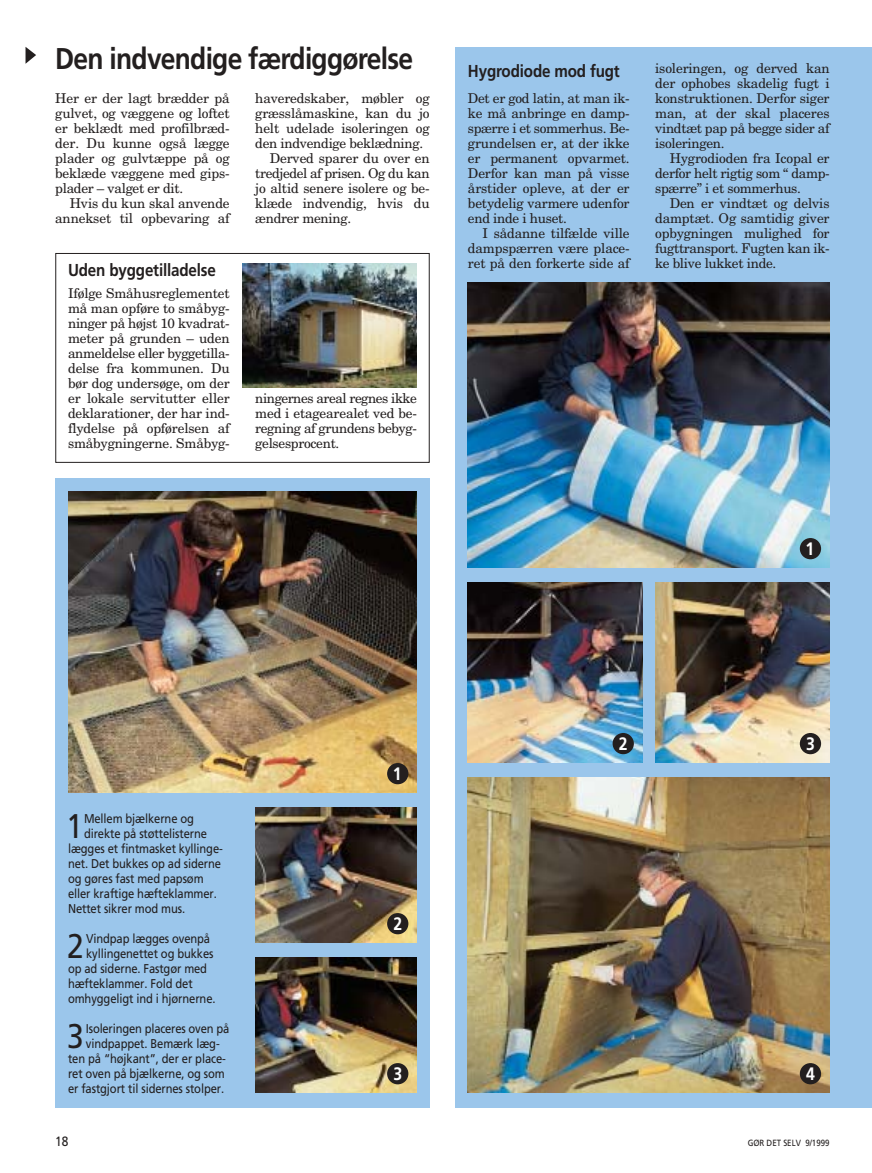
<style>
.page{position:relative;width:872px;height:1173px;background:#fff}
.page>*{position:absolute;margin:0;border:0;box-sizing:border-box;transform-origin:0 0}
.t1{font:34.2px "Frutiger";color:#231f1f;scale:.88 1}
.t2{font:700 30px "Frutiger";letter-spacing:-.03em;color:#231f1f;scale:.88 1}
.t3{font:700 18px "Frutiger";color:#fff;scale:.88 1}
.t4{font:700 17.25px "Frutiger";letter-spacing:-.01em;color:#231f1f;scale:.88 1}
.t5{font:13.5px/15px "New Century Schlbk";letter-spacing:-.01em;color:#231f1f;text-align:justify}
.t6{font:13.5px "New Century Schlbk";letter-spacing:-.03em;color:#231f1f}
.t7{font:13.5px "Frutiger";color:#231f1f;scale:.88 1}
.t8{font:12.75px "Frutiger";letter-spacing:-.01em;color:#231f1f;scale:.88 1}
.t9{font:9px "Frutiger";color:#231f1f;scale:.88 1}
</style>
<div class="page">
<div style="left:455px;top:47px;width:417px;height:1061px;background:#9bc6eb"></div>
<div style="left:55px;top:253px;width:374px;height:210px;border:1px solid #231f1f"></div>
<div style="left:55px;top:478px;width:374px;height:630px;background:#9bc6eb"></div>
<img style="left:255px;top:808px;width:162px;height:135px">
<img style="left:255px;top:958px;width:162px;height:135px">
<img style="left:68px;top:491px;width:349px;height:302px">
<img style="left:468px;top:283px;width:361px;height:285px">
<img style="left:468px;top:583px;width:174px;height:180px">
<img style="left:468px;top:778px;width:361px;height:314px">
<img style="left:655px;top:583px;width:174px;height:180px">
<img style="left:242px;top:264px;width:175px;height:124px">
<svg style="left:26px;top:47px;width:10px;height:17px"></svg>
<div style="left:799px;top:733px;width:22px;height:21px;background:#231f1f;border-radius:50%"></div>
<div style="left:612px;top:733px;width:22px;height:21px;background:#231f1f;border-radius:50%"></div>
<div style="left:799px;top:1063px;width:22px;height:21px;background:#231f1f;border-radius:50%"></div>
<div style="left:799px;top:538px;width:22px;height:21px;background:#231f1f;border-radius:50%"></div>
<div style="left:387px;top:1063px;width:21px;height:21px;background:#231f1f;border-radius:50%"></div>
<div style="left:387px;top:913px;width:21px;height:21px;background:#231f1f;border-radius:50%"></div>
<div style="left:387px;top:763px;width:21px;height:21px;background:#231f1f;border-radius:50%"></div>
<h2 class="t2" style="left:55px;top:47px;width:408px">Den indvendige færdiggørelse</h2>
<p class="t5" style="left:55px;top:92px;width:176px">Her er der lagt brædder på gulvet, og væggene og loftet er beklædt med profilbræd&shy;der. Du kunne også lægge plader og gulvtæppe på og beklæde væggene med gips&shy;plader – valget er dit.</p>
<p class="t5" style="left:55px;top:197px;width:176px;text-align:right">Hvis du kun skal anvende annekset til opbevaring af</p>
<p class="t5" style="left:255px;top:92px;width:176px">haveredskaber, møbler og</p>
<p class="t5" style="left:255px;top:107px;width:176px">græsslåmaskine, kan du jo</p>
<p class="t5" style="left:255px;top:122px;width:176px">helt udelade isoleringen og</p>
<p class="t5" style="left:255px;top:137px;width:169px">den indvendige beklædning.</p>
<p class="t5" style="left:270px;top:152px;width:161px">Derved sparer du over en</p>
<p class="t6" style="left:255px;top:168px;width:176px">tredjedel af prisen. Og du kan</p>
<p class="t5" style="left:255px;top:182px;width:176px">jo altid senere isolere og be-</p>
<p class="t5" style="left:255px;top:197px;width:176px">klæde indvendig, hvis du</p>
<p class="t5" style="left:255px;top:212px;width:97px">ændrer mening.</p>
<p class="t4" style="left:68px;top:263px;width:169px">Uden byggetilladelse</p>
<p class="t5" style="left:68px;top:287px;width:163px">Ifølge Småhusreglementet må man opføre to småbyg&shy;ninger på højst 10 kvadrat&shy;meter på grunden – uden anmeldelse eller byggetilla&shy;delse fra kommunen. Du bør dog undersøge, om der er lokale servitutter eller deklarationer, der har ind&shy;flydelse på opførelsen af småbygningerne. Småbyg-</p>
<p class="t5" style="left:255px;top:392px;width:163px">ningernes areal regnes ikke med i etagearealet ved be&shy;regning af grundens bebyg&shy;gelsesprocent.</p>
<p class="t4" style="left:468px;top:64px;width:174px">Hygrodiode mod fugt</p>
<p class="t5" style="left:655px;top:62px;width:176px">isoleringen, og derved kan der ophobes skadelig fugt i konstruktionen. Derfor siger man, at der skal placeres vindtæt pap på begge sider af isoleringen.</p>
<p class="t5" style="left:655px;top:152px;width:176px;text-indent:15px">Hygrodioden fra Icopal er derfor helt rigtig som “ damp&shy;spærre” i et sommerhus.</p>
<p class="t5" style="left:655px;top:197px;width:176px;text-indent:15px">Den er vindtæt og delvis damptæt. Og samtidig giver opbygningen mulighed for fugttransport. Fugten kan ik&shy;ke blive lukket inde.</p>
<p class="t5" style="left:468px;top:92px;width:163px">Det er god latin, at man ik&shy;ke må anbringe en damp&shy;spærre i et sommerhus. Be&shy;grundelsen er, at der ikke er permanent opvarmet.<br>Derfor kan man på visse årstider opleve, at der er betydelig varmere udenfor end inde i huset.</p>
<p class="t5" style="left:468px;top:227px;width:163px;text-indent:15px">I sådanne tilfælde ville dampspærren være place&shy;ret på den forkerte side af</p>
<h3 class="t3" style="left:805px;top:541px;width:12px">1</h3>
<h1 class="t1" style="left:66px;top:812px;width:21px">1</h1>
<p class="t8" style="left:84px;top:813px;width:126px">Mellem bjælkerne og</p>
<p class="t8" style="left:84px;top:828px;width:141px">direkte på støttelisterne</p>
<p class="t8" style="left:68px;top:843px;width:177px">lægges et fintmasket kyllinge-</p>
<p class="t8" style="left:68px;top:858px;width:175px">net. Det bukkes op ad siderne</p>
<p class="t8" style="left:68px;top:873px;width:155px">og gøres fast med papsøm</p>
<p class="t8" style="left:68px;top:888px;width:171px">eller kraftige hæfteklammer.</p>
<p class="t8" style="left:68px;top:903px;width:135px">Nettet sikrer mod mus.</p>
<h1 class="t1" style="left:67px;top:932px;width:21px">2</h1>
<p class="t8" style="left:86px;top:933px;width:142px">Vindpap lægges ovenpå</p>
<p class="t8" style="left:86px;top:948px;width:146px">kyllingenettet og bukkes</p>
<p class="t8" style="left:68px;top:963px;width:159px">op ad siderne. Fastgør med</p>
<p class="t8" style="left:68px;top:978px;width:143px">hæfteklammer. Fold det</p>
<p class="t8" style="left:68px;top:993px;width:169px">omhyggeligt ind i hjørnerne.</p>
<h1 class="t1" style="left:67px;top:1022px;width:21px">3</h1>
<p class="t8" style="left:86px;top:1023px;width:164px">Isoleringen placeres oven på</p>
<p class="t8" style="left:86px;top:1038px;width:154px">vindpappet. Bemærk læg-</p>
<p class="t8" style="left:68px;top:1053px;width:181px">ten på “højkant”, der er place-</p>
<p class="t8" style="left:68px;top:1068px;width:180px">ret oven på bjælkerne, og som</p>
<p class="t8" style="left:68px;top:1083px;width:179px">er fastgjort til sidernes stolper.</p>
<h3 class="t3" style="left:393px;top:766px;width:12px">1</h3>
<h3 class="t3" style="left:393px;top:916px;width:12px">2</h3>
<h3 class="t3" style="left:393px;top:1066px;width:12px">3</h3>
<h3 class="t3" style="left:619px;top:736px;width:12px">2</h3>
<h3 class="t3" style="left:806px;top:736px;width:12px">3</h3>
<h3 class="t3" style="left:806px;top:1066px;width:12px">4</h3>
<p class="t7" style="left:55px;top:1136px;width:16px">18</p>
<p class="t9" style="left:747px;top:1140px;width:95px">GØR DET SELV 9/1999</p>
</div>
